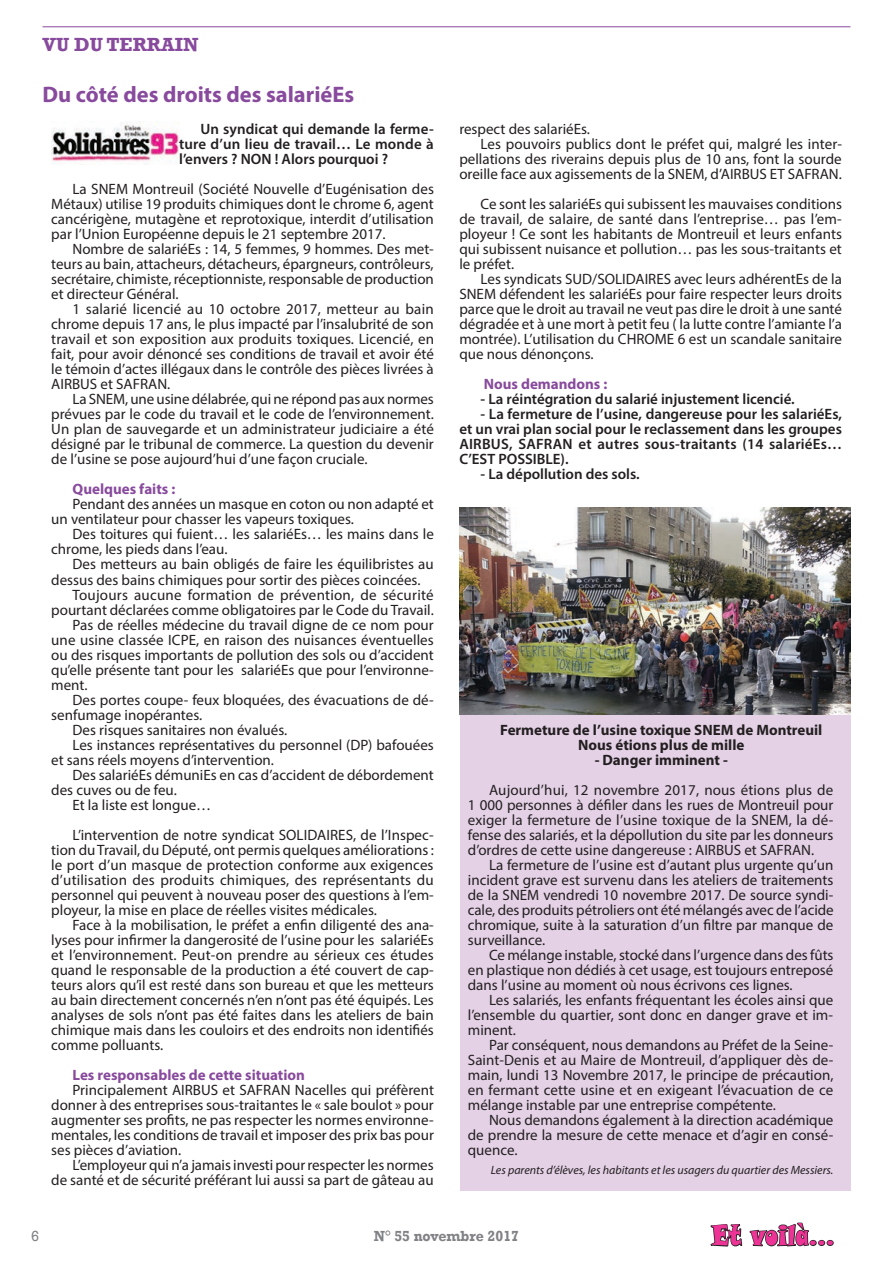
<style>
.page{position:relative;width:893px;height:1263px;background:#fff}
.page>*{position:absolute;margin:0;border:0;box-sizing:border-box;transform-origin:0 0}
.t1{font:28.2px "Snap ITC";letter-spacing:.01em;color:#ed3395;scale:.73 1}
.t2{font:700 22.5px "Myriad Pro";color:#884a9d}
.t3{font:700 19.5px "Rockwell";color:#884a9d}
.t4{font:15px/15px "Myriad Pro";color:#231f20;text-align:justify}
.t5{font:600 15px/15px "Myriad Pro";color:#231f20;text-align:justify}
.t6{font:700 15px/15px "Myriad Pro";color:#231f20;text-align:center}
.t7{font:700 15px "Myriad Pro";color:#884a9d}
.t8{font:700 15px "Rockwell";color:#808285;scale:.95 1}
.t9{font:15px "Rockwell";color:#808285}
.t10{font:italic 12px "Myriad Pro";color:#231f20}
</style>
<div class="page">
<svg style="left:710px;top:1222px;width:124px;height:25px"></svg>
<div style="left:460px;top:511px;width:390px;height:680px;background:#e4d1e6"></div>
<hr style="left:43px;top:27px;width:807px;height:1px;background:#884a9d">
<img style="left:51px;top:122px;width:128px;height:42px">
<img style="left:460px;top:507px;width:390px;height:207px">
<h3 class="t3" style="left:43px;top:33px;width:154px">VU DU TERRAIN</h3>
<h2 class="t2" style="left:43px;top:80px;width:313px">Du côté des droits des salariéEs</h2>
<p class="t5" style="left:179px;top:122px;width:256px;text-indent:21px">Un syndicat qui demande la ferme&shy;ture d’un lieu de travail… Le monde à l’envers ? NON ! Alors pourquoi ?</p>
<p class="t4" style="left:51px;top:182px;width:384px;text-indent:21px">La SNEM Montreuil (Société Nouvelle d’Eugénisation des Métaux) utilise 19 produits chimiques dont le chrome 6, agent cancérigène, mutagène et reprotoxique, interdit d’utilisation par l’Union Européenne depuis le 21 septembre 2017.</p>
<p class="t4" style="left:51px;top:242px;width:384px;text-indent:21px">Nombre de salariéEs : 14, 5 femmes, 9 hommes. Des met&shy;teurs au bain, attacheurs, détacheurs, épargneurs, contrôleurs, secrétaire, chimiste, réceptionniste, responsable de production et directeur Général.</p>
<p class="t4" style="left:51px;top:302px;width:384px;text-indent:21px">1 salarié licencié au 10 octobre 2017, metteur au bain chrome depuis 17 ans, le plus impacté par l’insalubrité de son travail et son exposition aux produits toxiques. Licencié, en fait, pour avoir dénoncé ses conditions de travail et avoir été le témoin d’actes illégaux dans le contrôle des pièces livrées à AIRBUS et SAFRAN.</p>
<p class="t4" style="left:51px;top:392px;width:384px;text-indent:21px">La SNEM, une usine délabrée, qui ne répond pas aux normes prévues par le code du travail et le code de l’environnement.<br>Un plan de sauvegarde et un administrateur judiciaire a été désigné par le tribunal de commerce. La question du devenir de l’usine se pose aujourd’hui d’une façon cruciale.</p>
<p class="t7" style="left:73px;top:480px;width:104px">Quelques faits :</p>
<p class="t4" style="left:51px;top:497px;width:384px;text-indent:21px">Pendant des années un masque en coton ou non adapté et un ventilateur pour chasser les vapeurs toxiques.</p>
<p class="t4" style="left:51px;top:527px;width:384px;text-indent:21px">Des toitures qui fuient… les salariéEs… les mains dans le chrome, les pieds dans l’eau.</p>
<p class="t4" style="left:73px;top:557px;width:363px">Des metteurs au bain obligés de faire les équilibristes au</p>
<p class="t4" style="left:51px;top:572px;width:371px">dessus des bains chimiques pour sortir des pièces coincées.</p>
<p class="t4" style="left:73px;top:587px;width:363px">Toujours aucune formation de prévention, de sécurité</p>
<p class="t4" style="left:51px;top:602px;width:384px">pourtant déclarées comme obligatoires par le Code du Travail.</p>
<p class="t4" style="left:73px;top:617px;width:363px">Pas de réelles médecine du travail digne de ce nom pour</p>
<p class="t4" style="left:51px;top:632px;width:384px">une usine classée ICPE, en raison des nuisances éventuelles</p>
<p class="t4" style="left:51px;top:647px;width:384px">ou des risques importants de pollution des sols ou d’accident</p>
<p class="t4" style="left:51px;top:662px;width:384px">qu’elle présente tant pour les salariéEs que pour l’environne-</p>
<p class="t4" style="left:51px;top:677px;width:38px">ment.</p>
<p class="t4" style="left:73px;top:692px;width:363px">Des portes coupe- feux bloquées, des évacuations de dé-</p>
<p class="t4" style="left:51px;top:707px;width:152px">senfumage inopérantes.</p>
<p class="t4" style="left:73px;top:722px;width:216px">Des risques sanitaires non évalués.</p>
<p class="t4" style="left:73px;top:737px;width:363px">Les instances représentatives du personnel (DP) bafouées</p>
<p class="t4" style="left:51px;top:752px;width:224px">et sans réels moyens d’intervention.</p>
<p class="t4" style="left:73px;top:767px;width:363px">Des salariéEs démuniEs en cas d’accident de débordement</p>
<p class="t4" style="left:51px;top:782px;width:127px">des cuves ou de feu.</p>
<p class="t4" style="left:73px;top:797px;width:140px">Et la liste est longue…</p>
<p class="t4" style="left:51px;top:827px;width:384px;text-indent:21px">L’intervention de notre syndicat SOLIDAIRES, de l’Inspec&shy;tion du Travail, du Député, ont permis quelques améliorations : le port d’un masque de protection conforme aux exigences d’utilisation des produits chimiques, des représentants du personnel qui peuvent à nouveau poser des questions à l’em&shy;ployeur, la mise en place de réelles visites médicales.</p>
<p class="t4" style="left:51px;top:917px;width:384px;text-indent:21px">Face à la mobilisation, le préfet a enfin diligenté des ana&shy;lyses pour infirmer la dangerosité de l’usine pour les salariéEs et l’environnement. Peut-on prendre au sérieux ces études quand le responsable de la production a été couvert de cap&shy;teurs alors qu’il est resté dans son bureau et que les metteurs au bain directement concernés n’en n’ont pas été équipés. Les analyses de sols n’ont pas été faites dans les ateliers de bain chimique mais dans les couloirs et des endroits non identifiés comme polluants.</p>
<p class="t7" style="left:73px;top:1065px;width:234px">Les responsables de cette situation</p>
<p class="t4" style="left:51px;top:1082px;width:384px;text-indent:21px">Principalement AIRBUS et SAFRAN Nacelles qui préfèrent donner à des entreprises sous-traitantes le « sale boulot » pour augmenter ses profits, ne pas respecter les normes environne&shy;mentales, les conditions de travail et imposer des prix bas pour ses pièces d’aviation.</p>
<p class="t4" style="left:51px;top:1157px;width:384px;text-align:right">L’employeur qui n’a jamais investi pour respecter les normes<br>de santé et de sécurité préférant lui aussi sa part de gâteau au</p>
<p class="t4" style="left:459px;top:122px;width:132px">respect des salariéEs.</p>
<p class="t4" style="left:481px;top:137px;width:363px">Les pouvoirs publics dont le préfet qui, malgré les inter-</p>
<p class="t4" style="left:459px;top:152px;width:384px">pellations des riverains depuis plus de 10 ans, font la sourde</p>
<p class="t4" style="left:459px;top:167px;width:384px">oreille face aux agissements de la SNEM, d’AIRBUS ET SAFRAN.</p>
<p class="t4" style="left:459px;top:197px;width:384px;text-indent:21px">Ce sont les salariéEs qui subissent les mauvaises conditions de travail, de salaire, de santé dans l’entreprise… pas l’em&shy;ployeur ! Ce sont les habitants de Montreuil et leurs enfants qui subissent nuisance et pollution… pas les sous-traitants et le préfet.</p>
<p class="t4" style="left:459px;top:272px;width:384px;text-indent:21px">Les syndicats SUD/SOLIDAIRES avec leurs adhérentEs de la SNEM défendent les salariéEs pour faire respecter leurs droits parce que le droit au travail ne veut pas dire le droit à une santé dégradée et à une mort à petit feu ( la lutte contre l’amiante l’a montrée). L’utilisation du CHROME 6 est un scandale sanitaire que nous dénonçons.</p>
<p class="t7" style="left:484px;top:375px;width:125px">Nous demandons :</p>
<p class="t5" style="left:481px;top:392px;width:316px">- La réintégration du salarié injustement licencié.</p>
<p class="t5" style="left:459px;top:407px;width:384px;text-indent:21px">- La fermeture de l’usine, dangereuse pour les salariéEs, et un vrai plan social pour le reclassement dans les groupes AIRBUS, SAFRAN et autres sous-traitants (14 salariéEs… C’EST POSSIBLE).</p>
<p class="t5" style="left:481px;top:467px;width:161px">- La dépollution des sols.</p>
<p class="t6" style="left:500px;top:721px;width:324px">Fermeture de l’usine toxique SNEM de Montreuil<br>Nous étions plus de mille</p>
<p class="t6" style="left:595px;top:751px;width:135px">- Danger imminent -</p>
<p class="t4" style="left:468px;top:782px;width:367px;text-indent:21px">Aujourd’hui, 12 novembre 2017, nous étions plus de 1 000 personnes à défiler dans les rues de Montreuil pour exiger la fermeture de l’usine toxique de la SNEM, la dé&shy;fense des salariés, et la dépollution du site par les donneurs d’ordres de cette usine dangereuse : AIRBUS et SAFRAN.</p>
<p class="t4" style="left:468px;top:857px;width:367px;text-indent:21px">La fermeture de l’usine est d’autant plus urgente qu’un incident grave est survenu dans les ateliers de traitements de la SNEM vendredi 10 novembre 2017. De source syndi&shy;cale, des produits pétroliers ont été mélangés avec de l’acide chromique, suite à la saturation d’un filtre par manque de surveillance.</p>
<p class="t4" style="left:468px;top:947px;width:367px;text-indent:21px">Ce mélange instable, stocké dans l’urgence dans des fûts en plastique non dédiés à cet usage, est toujours entreposé dans l’usine au moment où nous écrivons ces lignes.</p>
<p class="t4" style="left:468px;top:992px;width:367px;text-indent:21px">Les salariés, les enfants fréquentant les écoles ainsi que l’ensemble du quartier, sont donc en danger grave et im&shy;minent.</p>
<p class="t4" style="left:468px;top:1037px;width:367px;text-indent:21px">Par conséquent, nous demandons au Préfet de la Seine-Saint-Denis et au Maire de Montreuil, d’appliquer dès de&shy;main, lundi 13 Novembre 2017, le principe de précaution, en fermant cette usine et en exigeant l’évacuation de ce mélange instable par une entreprise compétente.</p>
<p class="t4" style="left:468px;top:1112px;width:367px;text-indent:21px">Nous demandons également à la direction académique de prendre la mesure de cette menace et d’agir en consé&shy;quence.</p>
<p class="t10" style="left:491px;top:1162px;width:344px">Les parents d’élèves, les habitants et les usagers du quartier des Messiers.</p>
<p class="t9" style="left:31px;top:1227px;width:10px">6</p>
<p class="t8" style="left:374px;top:1227px;width:154px">N° 55 NOVEMBRE 2017</p>
<h1 class="t1" style="left:712px;top:1217px;width:169px">Et voilà...</h1>
</div>
